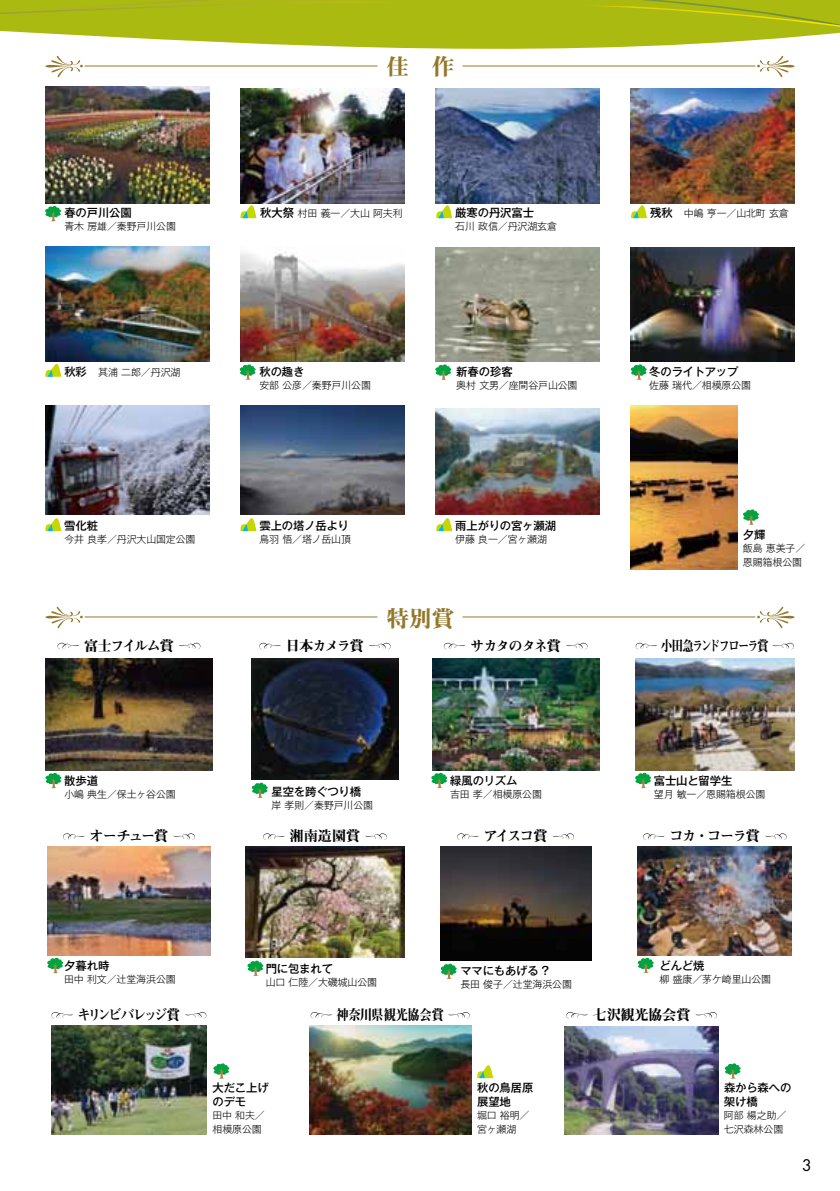
<style>
.page{position:relative;width:840px;height:1191px;background:#fff}
.page>*{position:absolute;margin:0;border:0;box-sizing:border-box;transform-origin:0 0}
.t1{font:22.6px "Midashi Min Pr 5 MA31";color:#947729}
.t2{font:15.6px "Futura";color:#000}
.t3{font:14.2px "Midashi Min Pr 5 MA31";letter-spacing:-.085em;color:#000}
.t4{font:14.2px "Midashi Min Pr 5 MA31";letter-spacing:-.13em;color:#000;scale:.79 1}
.t5{font:14.2px "Midashi Min Pr 5 MA31";letter-spacing:-.19em;color:#000;scale:.94 1}
.t6{font:14.2px "Midashi Min Pr 5 MA31";letter-spacing:-.015em;color:#000;scale:.86 1}
.t7{font:14.2px "Midashi Min Pr 5 MA31";letter-spacing:-.01em;color:#000}
.t8{font:14.2px "Midashi Min Pr 5 MA31";letter-spacing:-.105em;color:#000}
.t9{font:500 11.4px/14.2px "Gothic MB101 Pro";letter-spacing:-.01em;color:#000}
.t10{font:300 10px/14.2px "Gothic MB101 Pro";letter-spacing:-.01em;color:#000}
.s1{font-weight:500;font-size:11.4px}
</style>
<div class="page">
<svg style="left:0;top:27px;width:839px;height:66px"></svg>
<svg style="left:0;top:0;width:839px;height:27px;background:#abb912"></svg>
<svg style="left:45px;top:363px;width:16px;height:14px"></svg>
<svg style="left:45px;top:518px;width:16px;height:13px"></svg>
<svg style="left:240px;top:518px;width:16px;height:13px"></svg>
<svg style="left:436px;top:518px;width:16px;height:13px"></svg>
<svg style="left:240px;top:205px;width:16px;height:13px"></svg>
<svg style="left:477px;top:1065px;width:16px;height:13px"></svg>
<svg style="left:436px;top:205px;width:16px;height:13px"></svg>
<svg style="left:631px;top:205px;width:15px;height:13px"></svg>
<svg style="left:630px;top:364px;width:16px;height:16px"></svg>
<svg style="left:743px;top:509px;width:15px;height:16px"></svg>
<svg style="left:435px;top:364px;width:16px;height:16px"></svg>
<svg style="left:45px;top:773px;width:16px;height:15px"></svg>
<svg style="left:47px;top:957px;width:16px;height:16px"></svg>
<svg style="left:247px;top:960px;width:16px;height:16px"></svg>
<svg style="left:440px;top:963px;width:16px;height:16px"></svg>
<svg style="left:637px;top:957px;width:16px;height:16px"></svg>
<svg style="left:635px;top:773px;width:15px;height:15px"></svg>
<svg style="left:431px;top:773px;width:16px;height:15px"></svg>
<svg style="left:252px;top:782px;width:15px;height:16px"></svg>
<svg style="left:240px;top:364px;width:15px;height:16px"></svg>
<svg style="left:45px;top:206px;width:16px;height:16px"></svg>
<svg style="left:213px;top:1063px;width:16px;height:16px"></svg>
<svg style="left:724px;top:1063px;width:16px;height:16px"></svg>
<svg style="left:58px;top:643px;width:21px;height:6px"></svg>
<svg style="left:179px;top:643px;width:21px;height:6px"></svg>
<svg style="left:63px;top:833px;width:22px;height:7px"></svg>
<svg style="left:173px;top:833px;width:22px;height:7px"></svg>
<svg style="left:52px;top:1012px;width:21px;height:6px"></svg>
<svg style="left:185px;top:1012px;width:21px;height:6px"></svg>
<svg style="left:310px;top:1012px;width:22px;height:6px"></svg>
<svg style="left:448px;top:1012px;width:21px;height:6px"></svg>
<svg style="left:566px;top:1012px;width:21px;height:6px"></svg>
<svg style="left:695px;top:1012px;width:21px;height:6px"></svg>
<svg style="left:263px;top:833px;width:22px;height:7px"></svg>
<svg style="left:365px;top:833px;width:21px;height:7px"></svg>
<svg style="left:457px;top:833px;width:21px;height:7px"></svg>
<svg style="left:552px;top:833px;width:21px;height:7px"></svg>
<svg style="left:643px;top:833px;width:21px;height:7px"></svg>
<svg style="left:765px;top:833px;width:21px;height:7px"></svg>
<svg style="left:259px;top:643px;width:22px;height:6px"></svg>
<svg style="left:369px;top:643px;width:21px;height:6px"></svg>
<svg style="left:443px;top:643px;width:22px;height:6px"></svg>
<svg style="left:566px;top:643px;width:21px;height:6px"></svg>
<svg style="left:635px;top:643px;width:22px;height:6px"></svg>
<svg style="left:772px;top:643px;width:21px;height:6px"></svg>
<svg style="left:44px;top:55px;width:39px;height:23px"></svg>
<hr style="left:84px;top:66px;width:293px;height:1px;background:#947729">
<svg style="left:45px;top:606px;width:38px;height:22px"></svg>
<hr style="left:84px;top:616px;width:293px;height:1px;background:#947729">
<svg style="left:756px;top:55px;width:39px;height:23px"></svg>
<hr style="left:462px;top:66px;width:293px;height:1px;background:#947729">
<svg style="left:757px;top:606px;width:38px;height:22px"></svg>
<hr style="left:462px;top:616px;width:293px;height:1px;background:#947729">
<img style="left:630px;top:247px;width:164px;height:114px">
<img style="left:435px;top:88px;width:164px;height:115px">
<img style="left:630px;top:405px;width:106px;height:164px">
<img style="left:435px;top:247px;width:164px;height:114px">
<img style="left:45px;top:86px;width:164px;height:117px">
<img style="left:630px;top:88px;width:164px;height:115px">
<img style="left:240px;top:252px;width:164px;height:109px">
<img style="left:240px;top:88px;width:164px;height:115px">
<img style="left:45px;top:246px;width:164px;height:115px">
<img style="left:435px;top:408px;width:164px;height:106px">
<img style="left:45px;top:405px;width:164px;height:109px">
<img style="left:240px;top:406px;width:164px;height:108px">
<img style="left:637px;top:847px;width:154px;height:108px">
<img style="left:440px;top:847px;width:151px;height:113px">
<img style="left:48px;top:847px;width:162px;height:108px">
<img style="left:52px;top:1026px;width:154px;height:108px">
<img style="left:635px;top:659px;width:159px;height:112px">
<img style="left:45px;top:659px;width:167px;height:111px">
<img style="left:251px;top:659px;width:147px;height:120px">
<img style="left:564px;top:1026px;width:154px;height:108px">
<img style="left:309px;top:1026px;width:162px;height:108px">
<img style="left:432px;top:659px;width:167px;height:111px">
<img style="left:246px;top:847px;width:158px;height:110px">
<h1 class="t1" style="left:386px;top:49px;width:70px">佳　作</h1>
<p class="t9" style="left:64px;top:205px;width:69px">春の戸川公園</p>
<p class="t10" style="left:64px;top:218px;width:113px">青木 房雄／秦野戸川公園</p>
<p class="t10" style="left:260px;top:205px;width:144px"><span class="s1">秋大祭</span> 村田 義一／大山 阿夫利</p>
<p class="t9" style="left:455px;top:205px;width:80px">厳寒の丹沢富士</p>
<p class="t10" style="left:455px;top:218px;width:103px">石川 政信／丹沢湖玄倉</p>
<p class="t10" style="left:649px;top:205px;width:140px"><span class="s1">残秋　</span>中嶋 亨一／山北町 玄倉</p>
<p class="t10" style="left:64px;top:363px;width:118px"><span class="s1">秋彩　</span>其浦 二郎／丹沢湖</p>
<p class="t9" style="left:259px;top:363px;width:46px">秋の趣き</p>
<p class="t10" style="left:259px;top:377px;width:113px">安部 公彦／秦野戸川公園</p>
<p class="t9" style="left:456px;top:363px;width:58px">新春の珍客</p>
<p class="t10" style="left:456px;top:377px;width:123px">奥村 文男／座間谷戸山公園</p>
<p class="t9" style="left:649px;top:363px;width:90px">冬のライトアップ</p>
<p class="t10" style="left:649px;top:377px;width:103px">佐藤 瑞代／相模原公園</p>
<p class="t9" style="left:64px;top:517px;width:35px">雪化粧</p>
<p class="t10" style="left:64px;top:531px;width:133px">今井 良孝／丹沢大山国定公園</p>
<p class="t9" style="left:259px;top:517px;width:91px">雲上の塔ノ岳より</p>
<p class="t10" style="left:259px;top:531px;width:93px">鳥羽 悟／塔ノ岳山頂</p>
<p class="t9" style="left:455px;top:517px;width:102px">雨上がりの宮ヶ瀬湖</p>
<p class="t10" style="left:455px;top:531px;width:93px">伊藤 良一／宮ヶ瀬湖</p>
<p class="t9" style="left:742px;top:526px;width:24px">夕輝</p>
<p class="t10" style="left:742px;top:539px;width:64px">飯島 恵美子／恩賜箱根公園</p>
<h1 class="t1" style="left:386px;top:601px;width:70px">特別賞</h1>
<h3 class="t3" style="left:84px;top:634px;width:91px">富士フイルム賞</h3>
<h3 class="t3" style="left:285px;top:634px;width:80px">日本カメラ賞</h3>
<h3 class="t8" style="left:470px;top:634px;width:92px">サカタのタネ賞</h3>
<h3 class="t4" style="left:660px;top:634px;width:137px">小田急ランドフローラ賞</h3>
<p class="t9" style="left:64px;top:772px;width:35px">散歩道</p>
<p class="t10" style="left:64px;top:785px;width:113px">小嶋 典生／保土ヶ谷公園</p>
<p class="t9" style="left:271px;top:783px;width:91px">星空を跨ぐつり橋</p>
<p class="t10" style="left:271px;top:796px;width:103px">岸 孝則／秦野戸川公園</p>
<p class="t9" style="left:450px;top:772px;width:69px">緑風のリズム</p>
<p class="t10" style="left:450px;top:785px;width:93px">吉田 孝／相模原公園</p>
<p class="t9" style="left:653px;top:772px;width:80px">富士山と留学生</p>
<p class="t10" style="left:653px;top:785px;width:113px">望月 敏一／恩賜箱根公園</p>
<h3 class="t3" style="left:89px;top:825px;width:80px">オーチュー賞</h3>
<h3 class="t3" style="left:289px;top:825px;width:72px">湘南造園賞</h3>
<h3 class="t3" style="left:483px;top:825px;width:65px">アイスコ賞</h3>
<h3 class="t3" style="left:669px;top:825px;width:92px">コカ・コーラ賞</h3>
<p class="t9" style="left:64px;top:957px;width:47px">夕暮れ時</p>
<p class="t10" style="left:64px;top:970px;width:113px">田中 利文／辻堂海浜公園</p>
<p class="t9" style="left:265px;top:959px;width:69px">門に包まれて</p>
<p class="t10" style="left:265px;top:973px;width:113px">山口 仁陸／大磯城山公園</p>
<p class="t9" style="left:460px;top:962px;width:90px">ママにもあげる ?</p>
<p class="t10" style="left:460px;top:976px;width:113px">長田 俊子／辻堂海浜公園</p>
<p class="t9" style="left:659px;top:957px;width:47px">どんど焼</p>
<p class="t10" style="left:659px;top:970px;width:113px">柳 盛康／茅ケ崎里山公園</p>
<h3 class="t5" style="left:78px;top:1003px;width:110px">キリンビバレッジ賞</h3>
<h3 class="t6" style="left:336px;top:1003px;width:127px">神奈川県観光協会賞</h3>
<h3 class="t7" style="left:592px;top:1003px;width:99px">七沢観光協会賞</h3>
<p class="t9" style="left:212px;top:1079px;width:58px">大だこ上げのデモ</p>
<p class="t10" style="left:212px;top:1106px;width:54px">田中 和夫／相模原公園</p>
<p class="t9" style="left:477px;top:1079px;width:58px">秋の鳥居原展望地</p>
<p class="t10" style="left:477px;top:1106px;width:54px">堀口 裕明／宮ヶ瀬湖</p>
<p class="t9" style="left:723px;top:1079px;width:69px">森から森への架け橋</p>
<p class="t10" style="left:723px;top:1106px;width:64px">阿部 楊之助／七沢森林公園</p>
<h2 class="t2" style="left:801px;top:1154px;width:11px">3</h2>
</div>
